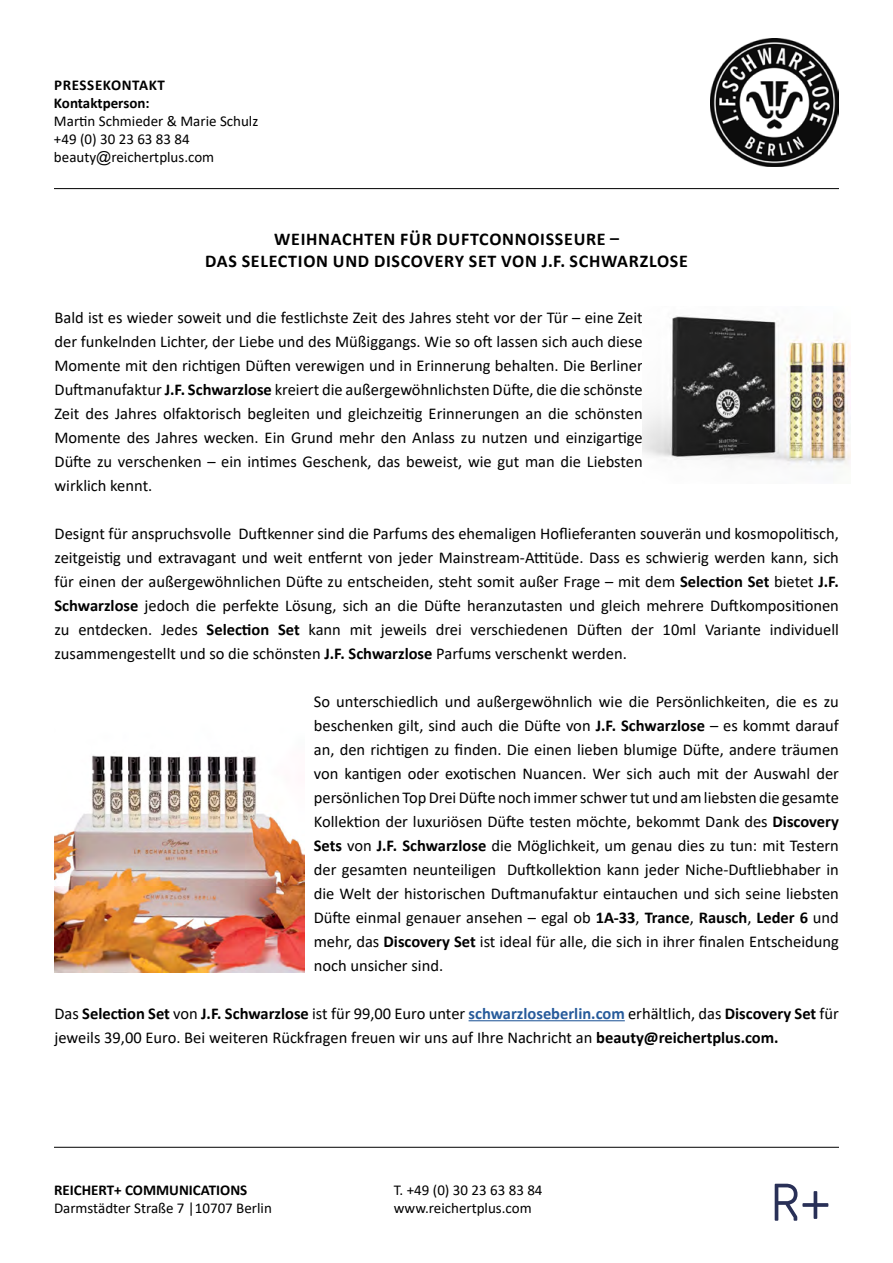
<style>
.page{position:relative;width:893px;height:1263px;background:#fff}
.page>*{position:absolute;margin:0;border:0;box-sizing:border-box;transform-origin:0 0}
.t1{font:57px "Neighbourhood 2012";color:#293057}
.t2{font:700 18px/21.6px "Calibri";letter-spacing:.04em;color:#000;text-align:center}
.t3{font:16.5px/24px "Calibri";color:#000;text-align:justify}
.t4{font:15px/18px "Calibri";color:#000}
.t5{font:700 15px/18px "Calibri";color:#000}
.s1{font-family:"Arial"}
.s2{font-weight:700}
.s3{font-weight:700;color:#275b9b}
</style>
<div class="page">
<hr style="left:54px;top:188px;width:785px;height:1px;background:#000">
<hr style="left:469px;top:1020px;width:156px;height:1px;background:#275b9b">
<img style="left:711px;top:39px;width:127px;height:128px">
<hr style="left:54px;top:1147px;width:785px;height:1px;background:#000">
<img style="left:643px;top:316px;width:207px;height:149px">
<img style="left:55px;top:755px;width:249px;height:218px">
<p class="t5" style="left:54px;top:76px;width:112px">PRESSEKONTAKT<br>Kontaktperson:</p>
<p class="t4" style="left:54px;top:111px;width:206px">Martin Schmieder &amp; Marie Schulz +49 (0) 30 23 63 83 84 beauty<span class="s1">@</span>reichertplus.com</p>
<p class="t2" style="left:205px;top:228px;width:484px">WEIHNACHTEN FÜR DUFTCONNOISSEURE –<br>DAS SELECTION UND DISCOVERY SET VON J.F. SCHWARZLOSE</p>
<p class="t3" style="left:55px;top:305px;width:590px">Bald ist es wieder soweit und die festlichste Zeit des Jahres steht vor der Tür – eine Zeit der funkelnden Lichter, der Liebe und des Müßiggangs. Wie so oft lassen sich auch diese Momente mit den richtigen Düften verewigen und in Erinnerung behalten. Die Berliner Duftmanufaktur <span class="s2">J.F. Schwarzlose</span> kreiert die außergewöhnlichsten Düfte, die die schönste Zeit des Jahres olfaktorisch begleiten und gleichzeitig Erinnerungen an die schönsten Momente des Jahres wecken. Ein Grund mehr den Anlass zu nutzen und einzigartige Düfte zu verschenken – ein intimes Geschenk, das beweist, wie gut man die Liebsten wirklich kennt.</p>
<p class="t3" style="left:54px;top:521px;width:786px">Designt für anspruchsvolle Duftkenner sind die Parfums des ehemaligen Hoflieferanten souverän und kosmopolitisch, zeitgeistig und extravagant und weit entfernt von jeder Mainstream-Attitüde. Dass es schwierig werden kann, sich für einen der außergewöhnlichen Düfte zu entscheiden, steht somit außer Frage – mit dem <span class="s2">Selection Set</span> bietet <span class="s2">J.F.<br>Schwarzlose</span> jedoch die perfekte Lösung, sich an die Düfte heranzutasten und gleich mehrere Duftkompositionen zu entdecken. Jedes <span class="s2">Selection Set</span> kann mit jeweils drei verschiedenen Düften der 10ml Variante individuell zusammengestellt und so die schönsten <span class="s2">J.F. Schwarzlose</span> Parfums verschenkt werden.</p>
<p class="t3" style="left:314px;top:689px;width:527px">So unterschiedlich und außergewöhnlich wie die Persönlichkeiten, die es zu beschenken gilt, sind auch die Düfte von <span class="s2">J.F. Schwarzlose</span> – es kommt darauf an, den richtigen zu finden. Die einen lieben blumige Düfte, andere träumen von kantigen oder exotischen Nuancen. Wer sich auch mit der Auswahl der persönlichen Top Drei Düfte noch immer schwer tut und am liebsten die gesamte Kollektion der luxuriösen Düfte testen möchte, bekommt Dank des <span class="s2">Discovery Sets</span> von <span class="s2">J.F. Schwarzlose</span> die Möglichkeit, um genau dies zu tun: mit Testern der gesamten neunteiligen Duftkollektion kann jeder Niche-Duftliebhaber in die Welt der historischen Duftmanufaktur eintauchen und sich seine liebsten Düfte einmal genauer ansehen – egal ob <span class="s2">1A-33</span>, <span class="s2">Trance</span>, <span class="s2">Rausch</span>, <span class="s2">Leder 6</span> und mehr, das <span class="s2">Discovery Set</span> ist ideal für alle, die sich in ihrer finalen Entscheidung noch unsicher sind.</p>
<p class="t3" style="left:54px;top:1001px;width:786px">Das <span class="s2">Selection Set</span> von <span class="s2">J.F. Schwarzlose</span> ist für 99,00 Euro unter <span class="s3">schwarzloseberlin.com</span> erhältlich, das <span class="s2">Discovery Set</span> für jeweils 39,00 Euro. Bei weiteren Rückfragen freuen wir uns auf Ihre Nachricht an <span class="s2">beauty@reichertplus.com.</span></p>
<p class="t5" style="left:54px;top:1181px;width:195px">REICHERT+ COMMUNICATIONS</p>
<p class="t4" style="left:54px;top:1198px;width:219px">Darmstädter Straße 7 |10707 Berlin</p>
<p class="t4" style="left:394px;top:1180px;width:150px">T. +49 (0) 30 23 63 83 84 www.reichertplus.com</p>
<h1 class="t1" style="left:771px;top:1175px;width:62px">R+</h1>
</div>
